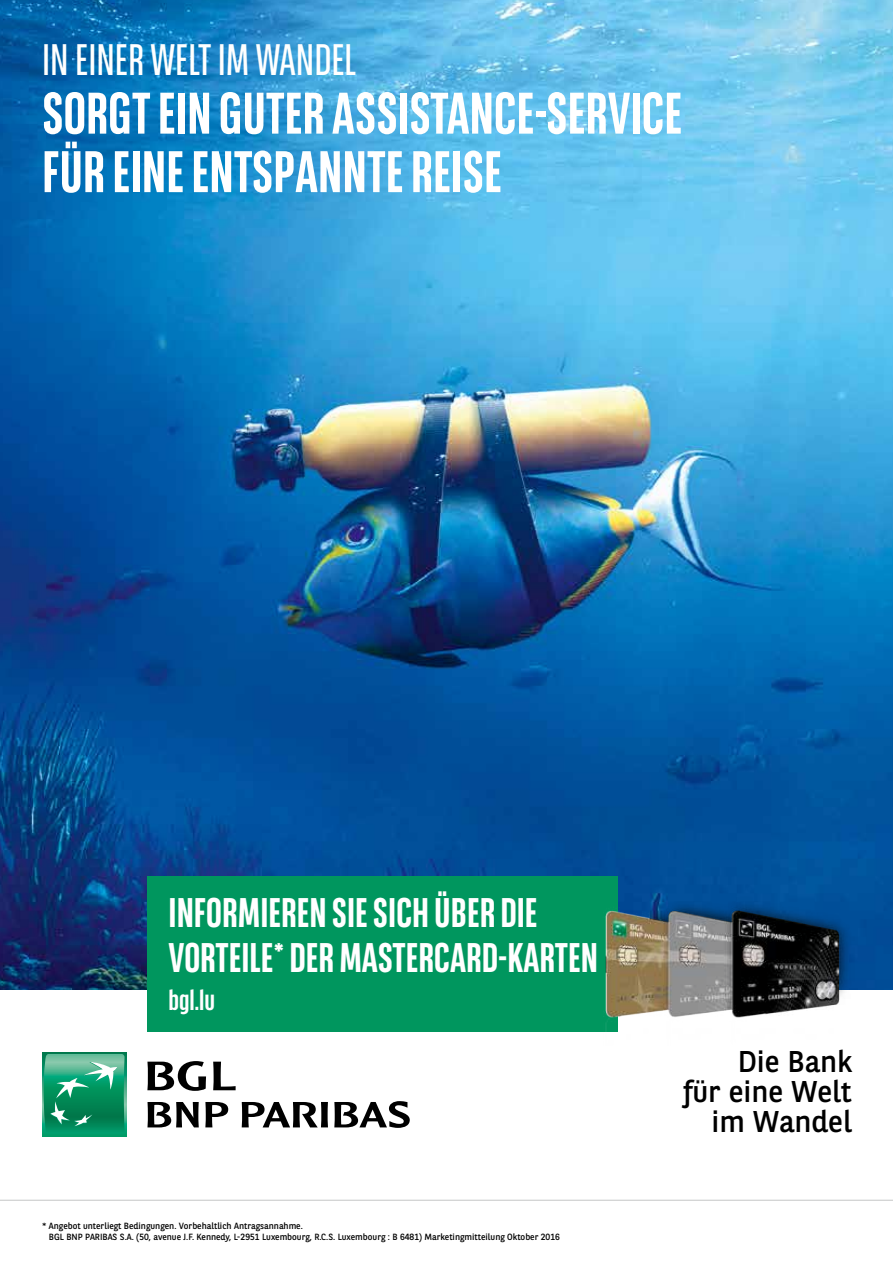
<style>
.page{position:relative;width:893px;height:1263px;background:#fff}
.page>*{position:absolute;margin:0;border:0;box-sizing:border-box;transform-origin:0 0}
.t1{font:700 58.5px/58.5px "BNPP Sans Condensed";color:#fff}
.t2{font:44.1px "BNPP Sans Condensed";color:#fff}
.t3{font:700 41.25px/44.8px "BNPP Sans Condensed";color:#fff}
.t4{font:30px/30px "BNPP Sans";color:#000;text-align:right}
.t5{font:700 28.8px "BNPP Sans Condensed";color:#fff}
.t6{font:9px/10.8px "BNPP Sans";color:#000}
</style>
<div class="page">
<img style="left:0;top:0;width:893px;height:989px">
<hr style="left:0;top:1200px;width:893px;height:1px;background:#c5c6c6">
<div style="left:147px;top:876px;width:470px;height:155px;background:#00965e"></div>
<img style="left:587px;top:873px;width:267px;height:159px">
<div style="left:42px;top:1052px;width:84px;height:85px;background:linear-gradient(to right,#009d69,#009d69)"></div>
<svg style="left:44px;top:1054px;width:81px;height:80px;background:#2fa279"></svg>
<svg style="left:147px;top:1061px;width:59px;height:30px"></svg>
<svg style="left:213px;top:1062px;width:23px;height:28px"></svg>
<svg style="left:147px;top:1102px;width:52px;height:25px"></svg>
<svg style="left:205px;top:1102px;width:23px;height:25px"></svg>
<svg style="left:242px;top:1102px;width:86px;height:25px"></svg>
<svg style="left:334px;top:1101px;width:76px;height:27px"></svg>
<h2 class="t2" style="left:42px;top:36px;width:316px">IN EINER WELT IM WANDEL</h2>
<h1 class="t1" style="left:42px;top:86px;width:642px">SORGT EIN GUTER ASSISTANCE-SERVICE<br>FÜR EINE ENTSPANNTE REISE</h1>
<h3 class="t3" style="left:169px;top:892px;width:431px">INFORMIEREN SIE SICH ÜBER DIE<br>VORTEILE* DER MASTERCARD-KARTEN</h3>
<h3 class="t5" style="left:169px;top:985px;width:48px">bgl.lu</h3>
<p class="t6" style="left:49px;top:1220px;width:512px;text-indent:-7px">* Angebot unterliegt Bedingungen. Vorbehaltlich Antragsannahme.<br>BGL BNP PARIBAS S.A. (50, avenue J.F. Kennedy, L-2951 Luxembourg, R.C.S. Luxembourg : B 6481) Marketingmitteilung Oktober 2016</p>
<h3 class="t4" style="left:683px;top:1045px;width:170px">Die Bank<br>für eine Welt im Wandel</h3>
</div>
